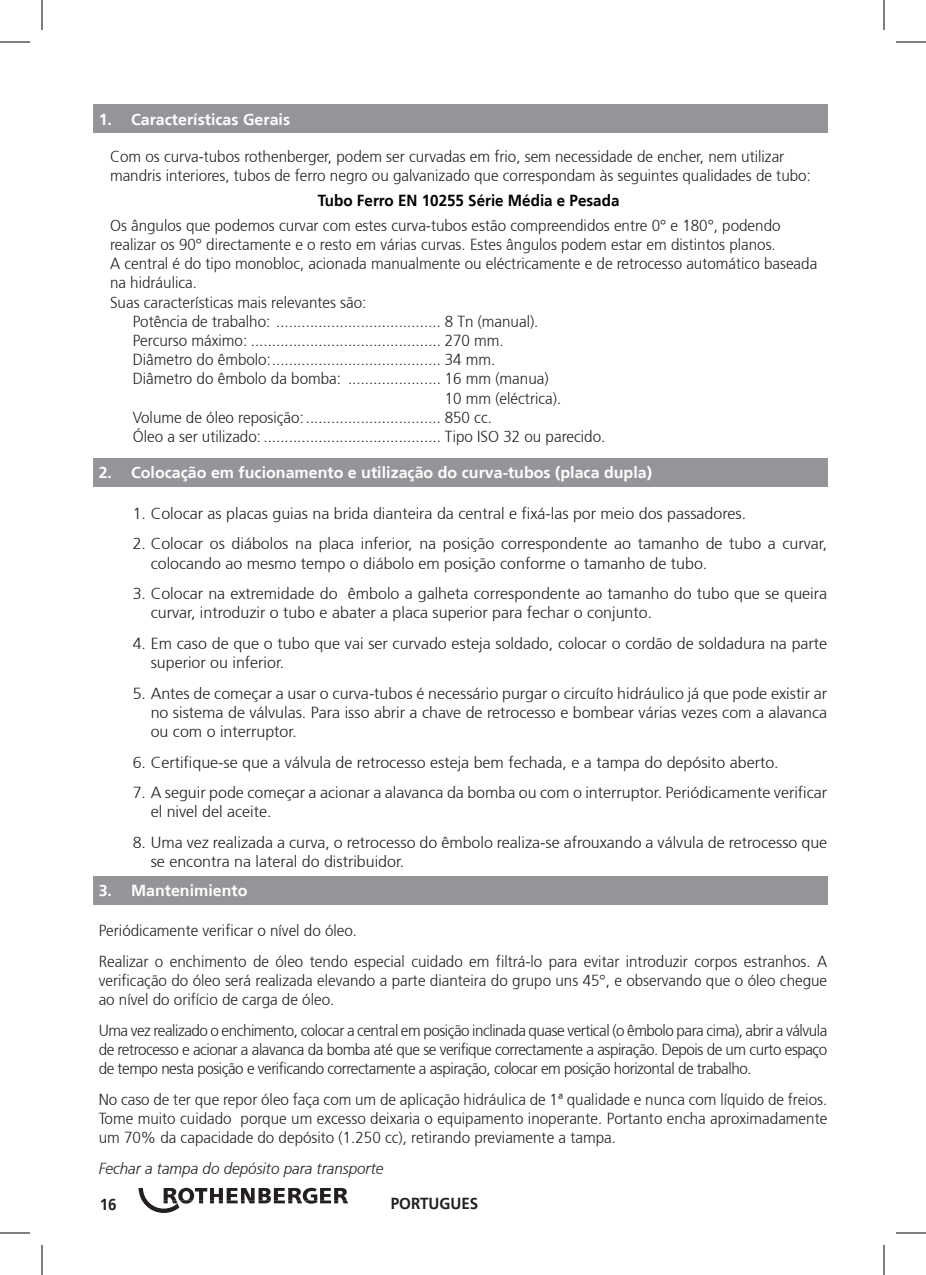
<style>
.page{position:relative;width:926px;height:1275px;background:#fff}
.page>*{position:absolute;margin:0;border:0;box-sizing:border-box;transform-origin:0 0}
.t1{font:300 16px/19.2px "Frutiger 45";color:#231f20;scale:.95 1}
.t2{font:300 16px/19.2px "Frutiger 45";color:#231f20}
.t3{font:700 16px "Frutiger 65";color:#fff}
.t4{font:italic 300 16px "Frutiger 46";color:#231f20;scale:.95 1}
.t5{font:700 16px "Frutiger 65";color:#000;scale:.95 1}
.t6{font:700 16px "Frutiger 65";color:#231f20;scale:.95 1}
</style>
<div class="page">
<svg style="left:139px;top:1187px;width:209px;height:26px"></svg>
<div style="left:93px;top:876px;width:734px;height:28px;background:#939598"></div>
<div style="left:93px;top:458px;width:734px;height:28px;background:#939598"></div>
<div style="left:93px;top:104px;width:734px;height:29px;background:#939598"></div>
<hr style="left:0;top:42px;width:30px;height:1px;background:#000">
<hr style="left:896px;top:42px;width:30px;height:1px;background:#000">
<hr style="left:0;top:1232px;width:30px;height:1px;background:#000">
<hr style="left:896px;top:1232px;width:30px;height:1px;background:#000">
<hr style="left:42px;top:0;width:1px;height:30px;background:#000">
<hr style="left:42px;top:1245px;width:1px;height:30px;background:#000">
<hr style="left:884px;top:0;width:1px;height:30px;background:#000">
<hr style="left:884px;top:1245px;width:1px;height:30px;background:#000">
<p class="t3" style="left:99px;top:110px;width:193px">1. Características Gerais</p>
<p class="t1" style="left:110px;top:147px;width:739px">Com os curva-tubos rothenberger, podem ser curvadas em frio, sem necessidade de encher, nem utilizar mandris interiores, tubos de ferro negro ou galvanizado que correspondam às seguintes qualidades de tubo:</p>
<p class="t5" style="left:318px;top:191px;width:319px">Tubo Ferro EN 10255 Série Média e Pesada</p>
<p class="t1" style="left:110px;top:216px;width:707px">Os ângulos que podemos curvar com estes curva-tubos estão compreendidos entre 0° e 180°, podendo</p>
<p class="t1" style="left:110px;top:235px;width:702px">realizar os 90° directamente e o resto em várias curvas. Estes ângulos podem estar em distintos planos.</p>
<p class="t1" style="left:110px;top:254px;width:746px">A central é do tipo monobloc, acionada manualmente ou eléctricamente e de retrocesso automático baseada</p>
<p class="t1" style="left:110px;top:273px;width:93px">na hidráulica.</p>
<p class="t1" style="left:110px;top:293px;width:271px">Suas características mais relevantes são:</p>
<p class="t1" style="left:133px;top:312px;width:429px">Potência de trabalho: ....................................... 8 Tn (manual).</p>
<p class="t1" style="left:133px;top:331px;width:392px">Percurso máximo: ............................................. 270 mm.</p>
<p class="t1" style="left:133px;top:350px;width:383px">Diâmetro do êmbolo:........................................ 34 mm.</p>
<p class="t1" style="left:133px;top:369px;width:439px">Diâmetro do êmbolo da bomba: ...................... 16 mm (manua)</p>
<p class="t1" style="left:445px;top:389px;width:124px">10 mm (eléctrica).</p>
<p class="t1" style="left:133px;top:408px;width:380px">Volume de óleo reposição:................................ 850 cc.</p>
<p class="t1" style="left:133px;top:427px;width:499px">Óleo a ser utilizado: .......................................... Tipo ISO 32 ou parecido.</p>
<p class="t3" style="left:99px;top:463px;width:555px">2. Colocação em fucionamento e utilização do curva-tubos (placa dupla)</p>
<p class="t2" style="left:133px;top:504px;width:615px">1. Colocar as placas guias na brida dianteira da central e fixá-las por meio dos passadores.</p>
<p class="t2" style="left:151px;top:534px;width:678px;text-indent:-18px">2. Colocar os diábolos na placa inferior, na posição correspondente ao tamanho de tubo a curvar, colocando ao mesmo tempo o diábolo em posição conforme o tamanho de tubo.</p>
<p class="t2" style="left:151px;top:584px;width:678px;text-indent:-18px">3. Colocar na extremidade do êmbolo a galheta correspondente ao tamanho do tubo que se queira curvar, introduzir o tubo e abater a placa superior para fechar o conjunto.</p>
<p class="t2" style="left:151px;top:634px;width:678px;text-indent:-18px">4. Em caso de que o tubo que vai ser curvado esteja soldado, colocar o cordão de soldadura na parte superior ou inferior.</p>
<p class="t2" style="left:151px;top:684px;width:678px;text-align:justify;text-indent:-18px">5. Antes de começar a usar o curva-tubos é necessário purgar o circuíto hidráulico já que pode existir ar no sistema de válvulas. Para isso abrir a chave de retrocesso e bombear várias vezes com a alavanca ou com o interruptor.</p>
<p class="t2" style="left:133px;top:752px;width:647px">6. Certifique-se que a válvula de retrocesso esteja bem fechada, e a tampa do depósito aberto.</p>
<p class="t2" style="left:151px;top:783px;width:678px;text-indent:-18px">7. A seguir pode começar a acionar a alavanca da bomba ou com o interruptor. Periódicamente verificar el nivel del aceite.</p>
<p class="t2" style="left:151px;top:833px;width:678px;text-indent:-18px">8. Uma vez realizada a curva, o retrocesso do êmbolo realiza-se afrouxando a válvula de retrocesso que se encontra na lateral do distribuidor.</p>
<p class="t3" style="left:99px;top:881px;width:150px">3. Mantenimiento</p>
<p class="t1" style="left:99px;top:915px;width:768px;line-height:30.6px">Periódicamente verificar o nível do óleo.<br>Realizar o enchimento de óleo tendo especial cuidado em filtrá-lo para evitar introduzir corpos estranhos. A</p>
<p class="t1" style="left:99px;top:971px;width:768px">verificação do óleo será realizada elevando a parte dianteira do grupo uns 45°, e observando que o óleo chegue ao nível do orifício de carga de óleo.</p>
<p class="t1" style="left:99px;top:1020px;width:768px;text-align:justify">Uma vez realizado o enchimento, colocar a central em posição inclinada quase vertical (o êmbolo para cima), abrir a válvula de retrocesso e acionar a alavanca da bomba até que se verifique correctamente a aspiração. Depois de um curto espaço de tempo nesta posição e verificando correctamente a aspiração, colocar em posição horizontal de trabalho.</p>
<p class="t1" style="left:99px;top:1089px;width:768px;text-align:justify">No caso de ter que repor óleo faça com um de aplicação hidráulica de 1ª qualidade e nunca com líquido de freios.<br>Tome muito cuidado porque um excesso deixaria o equipamento inoperante. Portanto encha aproximadamente um 70% da capacidade do depósito (1.250 cc), retirando previamente a tampa.</p>
<p class="t4" style="left:99px;top:1158px;width:301px">Fechar a tampa do depósito para transporte</p>
<p class="t6" style="left:100px;top:1194px;width:19px">16</p>
<p class="t6" style="left:391px;top:1194px;width:94px">PORTUGUES</p>
</div>
